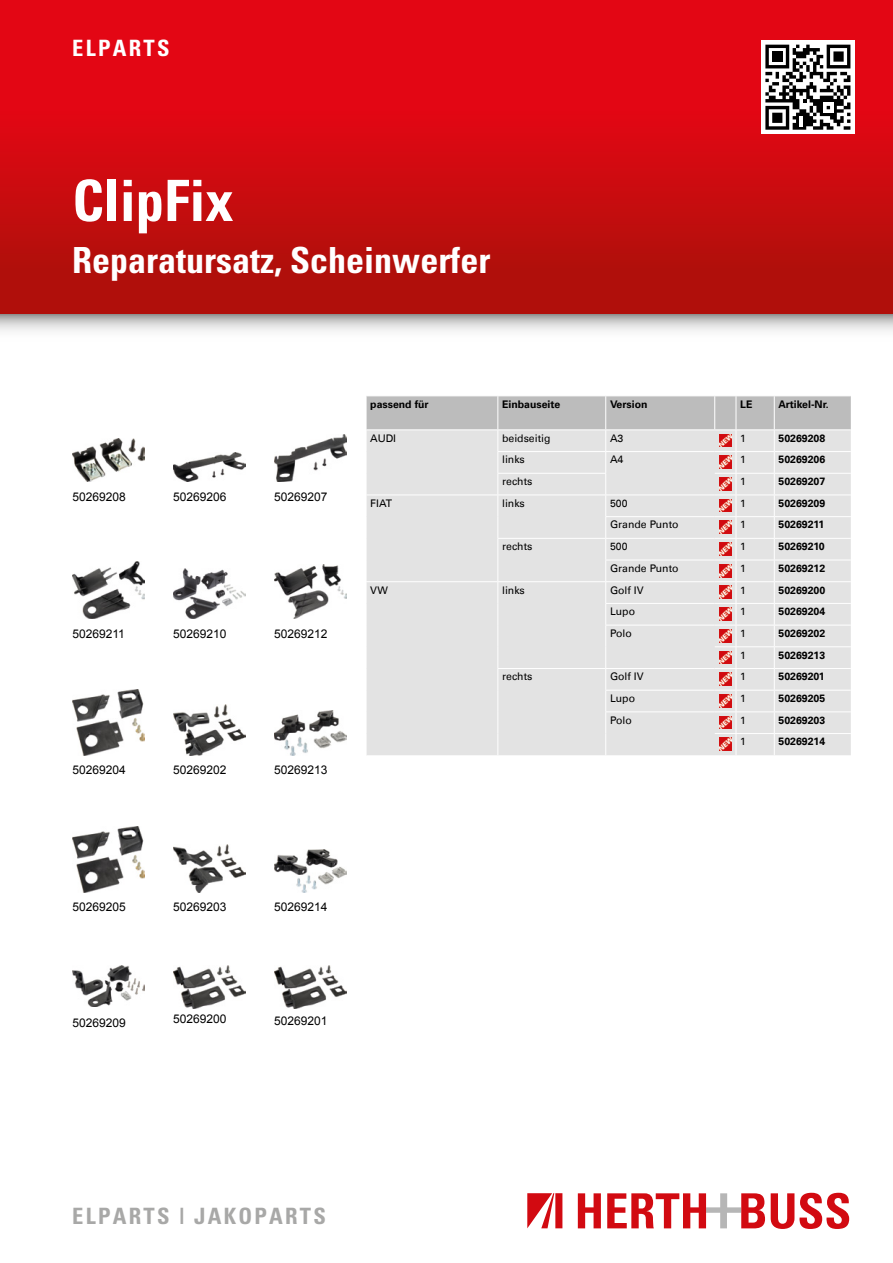
<style>
.page{position:relative;width:893px;height:1263px;background:#fff}
.page>*{position:absolute;margin:0;border:0;box-sizing:border-box;transform-origin:0 0}
.t1{font:700 condensed 57px "Univers";color:#fff}
.t2{font:700 condensed 36px "Univers";color:#fff}
.t3{font:700 condensed 22.5px "Univers";letter-spacing:.1em;color:#a8a8a7}
.t4{font:700 condensed 22.5px "Univers";letter-spacing:.1em;color:#fff}
.t5{font:12px "Arial";color:#000}
.t6{font:700 10.5px "Univers Com 65";color:#000}
.t7{font:10.5px "Univers Com 55 Roman";color:#000}
</style>
<div class="page">
<img style="left:0;top:0;width:893px;height:331px">
<div style="left:761px;top:40px;width:94px;height:94px;background:#fff"></div>
<svg style="left:765px;top:45px;width:85px;height:85px"></svg>
<svg style="left:578px;top:1193px;width:23px;height:35px"></svg>
<svg style="left:607px;top:1193px;width:158px;height:35px"></svg>
<svg style="left:771px;top:1193px;width:78px;height:36px"></svg>
<svg style="left:527px;top:1193px;width:35px;height:35px"></svg>
<svg style="left:366px;top:396px;width:485px;height:359px"></svg>
<img style="left:173px;top:452px;width:72px;height:30px">
<img style="left:173px;top:569px;width:72px;height:50px">
<img style="left:173px;top:704px;width:72px;height:52px">
<img style="left:173px;top:844px;width:72px;height:49px">
<img style="left:173px;top:965px;width:72px;height:43px">
<img style="left:274px;top:434px;width:72px;height:48px">
<img style="left:274px;top:564px;width:72px;height:55px">
<img style="left:274px;top:710px;width:72px;height:46px">
<img style="left:274px;top:849px;width:72px;height:44px">
<img style="left:274px;top:966px;width:72px;height:42px">
<img style="left:72px;top:438px;width:72px;height:44px">
<img style="left:72px;top:561px;width:72px;height:58px">
<img style="left:72px;top:690px;width:72px;height:66px">
<img style="left:72px;top:827px;width:72px;height:66px">
<img style="left:72px;top:965px;width:72px;height:42px">
<h3 class="t4" style="left:72px;top:34px;width:99px">ELPARTS</h3>
<h1 class="t1" style="left:72px;top:166px;width:163px">ClipFix</h1>
<h2 class="t2" style="left:72px;top:238px;width:419px">Reparatursatz, Scheinwerfer</h2>
<p class="t5" style="left:72px;top:488px;width:55px">50269208</p>
<p class="t5" style="left:173px;top:488px;width:55px">50269206</p>
<p class="t5" style="left:72px;top:625px;width:54px">50269211</p>
<p class="t5" style="left:173px;top:625px;width:55px">50269210</p>
<p class="t5" style="left:274px;top:488px;width:55px">50269207</p>
<p class="t5" style="left:274px;top:625px;width:55px">50269212</p>
<p class="t6" style="left:370px;top:398px;width:60px">passend für</p>
<p class="t6" style="left:502px;top:398px;width:60px">Einbauseite</p>
<p class="t6" style="left:610px;top:398px;width:39px">Version</p>
<p class="t6" style="left:740px;top:398px;width:14px">LE</p>
<p class="t6" style="left:778px;top:398px;width:52px">Artikel-Nr.</p>
<p class="t7" style="left:370px;top:432px;width:27px">AUDI</p>
<p class="t7" style="left:502px;top:432px;width:50px">beidseitig</p>
<p class="t7" style="left:610px;top:432px;width:15px">A3</p>
<p class="t7" style="left:740px;top:432px;width:7px">1</p>
<p class="t6" style="left:778px;top:432px;width:48px">50269208</p>
<p class="t7" style="left:502px;top:453px;width:24px">links</p>
<p class="t7" style="left:610px;top:453px;width:15px">A4</p>
<p class="t7" style="left:740px;top:453px;width:7px">1</p>
<p class="t6" style="left:778px;top:453px;width:48px">50269206</p>
<p class="t7" style="left:502px;top:475px;width:32px">rechts</p>
<p class="t7" style="left:740px;top:475px;width:7px">1</p>
<p class="t6" style="left:778px;top:475px;width:48px">50269207</p>
<p class="t7" style="left:370px;top:497px;width:23px">FIAT</p>
<p class="t7" style="left:502px;top:497px;width:24px">links</p>
<p class="t7" style="left:610px;top:497px;width:19px">500</p>
<p class="t7" style="left:740px;top:497px;width:7px">1</p>
<p class="t6" style="left:778px;top:497px;width:48px">50269209</p>
<p class="t7" style="left:610px;top:518px;width:70px">Grande Punto</p>
<p class="t7" style="left:740px;top:518px;width:7px">1</p>
<p class="t6" style="left:778px;top:518px;width:47px">50269211</p>
<p class="t7" style="left:502px;top:540px;width:32px">rechts</p>
<p class="t7" style="left:610px;top:540px;width:19px">500</p>
<p class="t7" style="left:740px;top:540px;width:7px">1</p>
<p class="t6" style="left:778px;top:540px;width:48px">50269210</p>
<p class="t7" style="left:610px;top:562px;width:70px">Grande Punto</p>
<p class="t7" style="left:740px;top:562px;width:7px">1</p>
<p class="t6" style="left:778px;top:562px;width:48px">50269212</p>
<p class="t7" style="left:370px;top:583px;width:19px">VW</p>
<p class="t7" style="left:502px;top:583px;width:24px">links</p>
<p class="t7" style="left:610px;top:583px;width:35px">Golf IV</p>
<p class="t7" style="left:740px;top:583px;width:7px">1</p>
<p class="t6" style="left:778px;top:584px;width:48px">50269200</p>
<p class="t7" style="left:610px;top:605px;width:27px">Lupo</p>
<p class="t7" style="left:740px;top:605px;width:7px">1</p>
<p class="t6" style="left:778px;top:605px;width:48px">50269204</p>
<p class="t7" style="left:610px;top:627px;width:23px">Polo</p>
<p class="t7" style="left:740px;top:627px;width:7px">1</p>
<p class="t6" style="left:778px;top:627px;width:48px">50269202</p>
<p class="t7" style="left:740px;top:648px;width:7px">1</p>
<p class="t6" style="left:778px;top:649px;width:48px">50269213</p>
<p class="t7" style="left:502px;top:670px;width:32px">rechts</p>
<p class="t7" style="left:610px;top:670px;width:35px">Golf IV</p>
<p class="t7" style="left:740px;top:670px;width:7px">1</p>
<p class="t6" style="left:778px;top:670px;width:48px">50269201</p>
<p class="t7" style="left:610px;top:692px;width:27px">Lupo</p>
<p class="t7" style="left:740px;top:692px;width:7px">1</p>
<p class="t6" style="left:778px;top:692px;width:48px">50269205</p>
<p class="t7" style="left:610px;top:714px;width:23px">Polo</p>
<p class="t7" style="left:740px;top:714px;width:7px">1</p>
<p class="t6" style="left:778px;top:714px;width:48px">50269203</p>
<p class="t7" style="left:740px;top:735px;width:7px">1</p>
<p class="t6" style="left:778px;top:735px;width:48px">50269214</p>
<p class="t5" style="left:72px;top:762px;width:55px">50269204</p>
<p class="t5" style="left:173px;top:762px;width:55px">50269202</p>
<p class="t5" style="left:274px;top:762px;width:55px">50269213</p>
<p class="t5" style="left:72px;top:899px;width:55px">50269205</p>
<p class="t5" style="left:72px;top:1015px;width:55px">50269209</p>
<p class="t5" style="left:173px;top:899px;width:55px">50269203</p>
<p class="t5" style="left:173px;top:1011px;width:55px">50269200</p>
<p class="t5" style="left:274px;top:899px;width:55px">50269214</p>
<p class="t5" style="left:274px;top:1013px;width:55px">50269201</p>
<h3 class="t3" style="left:72px;top:1202px;width:255px">ELPARTS | JAKOPARTS</h3>
</div>
